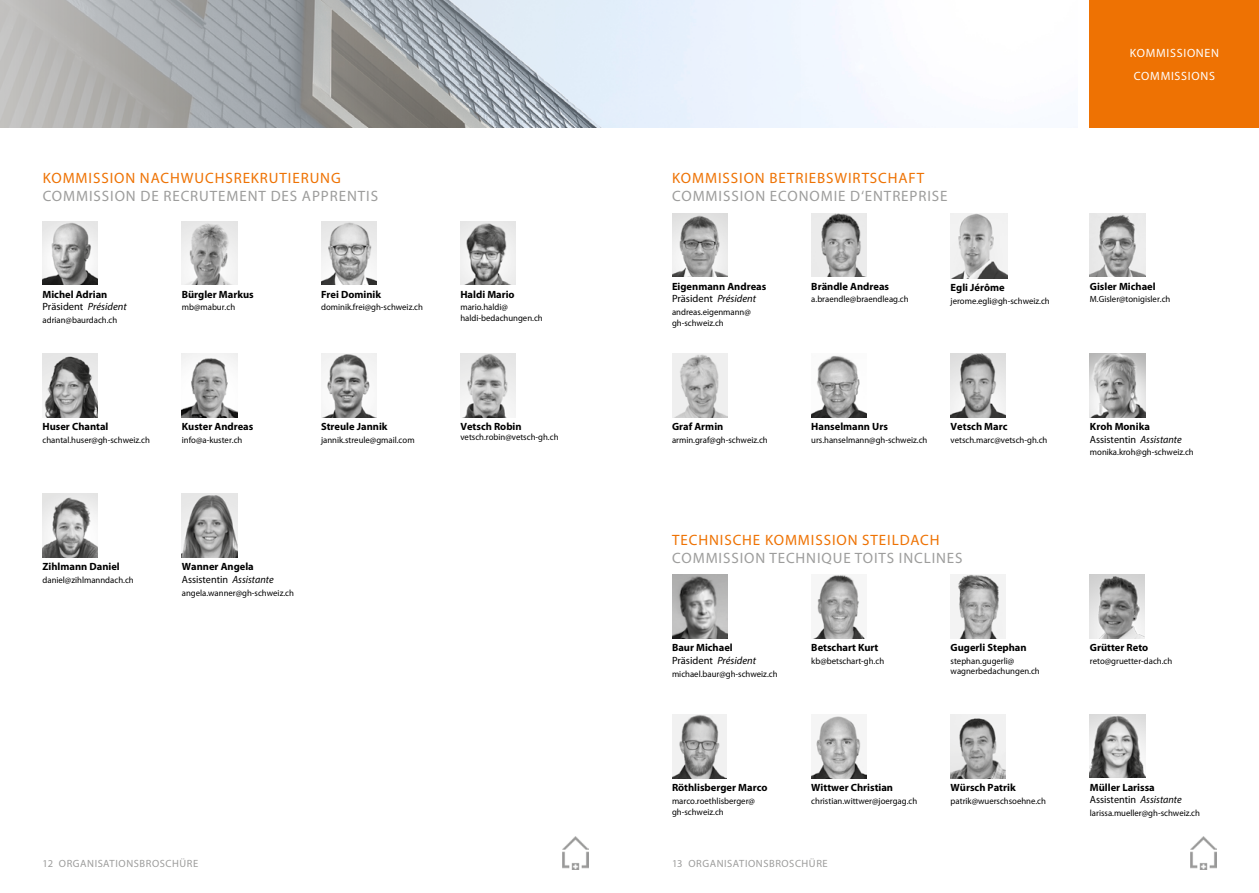
<style>
.page{position:relative;width:1259px;height:893px;background:#fff}
.page>*{position:absolute;margin:0;border:0;box-sizing:border-box;transform-origin:0 0}
.t1{font:15px "Myriad Pro";letter-spacing:.06em;color:#9d9d9c}
.t2{font:15px "Myriad Pro";letter-spacing:.06em;color:#ee7203}
.t3{font:12px/23.5px "Myriad Pro";letter-spacing:.06em;color:#fff;text-align:center}
.t4{font:700 10.5px/12.8px "Myriad Pro";color:#000}
.t5{font:10.5px "Myriad Pro";letter-spacing:.055em;color:#9d9d9c}
.t6{font:10.5px/12.8px "Myriad Pro";color:#000}
.t7{font:9px/10.5px "Myriad Pro";color:#000}
.s1{font-weight:400}
.s2{font-weight:400;font-style:italic}
.s3{font-weight:700}
.s4{font-style:italic}
</style>
<div class="page">
<div style="left:1090px;top:0;width:169px;height:128px;background:#ee7203"></div>
<svg style="left:0;top:0;width:800px;height:128px;background:#b9bfc3"></svg>
<img style="left:562px;top:836px;width:26px;height:33px">
<img style="left:1191px;top:837px;width:25px;height:33px">
<img style="left:672px;top:213px;width:55px;height:64px">
<img style="left:811px;top:213px;width:55px;height:64px">
<img style="left:950px;top:213px;width:57px;height:65px">
<img style="left:1090px;top:213px;width:55px;height:64px">
<img style="left:672px;top:353px;width:55px;height:64px">
<img style="left:811px;top:355px;width:55px;height:62px">
<img style="left:950px;top:353px;width:56px;height:64px">
<img style="left:1090px;top:353px;width:55px;height:64px">
<img style="left:672px;top:574px;width:55px;height:64px">
<img style="left:814px;top:575px;width:51px;height:63px">
<img style="left:950px;top:574px;width:55px;height:64px">
<img style="left:1090px;top:574px;width:54px;height:64px">
<img style="left:672px;top:715px;width:55px;height:64px">
<img style="left:811px;top:716px;width:55px;height:63px">
<img style="left:950px;top:715px;width:56px;height:64px">
<img style="left:1090px;top:715px;width:55px;height:63px">
<img style="left:43px;top:221px;width:55px;height:64px">
<img style="left:182px;top:221px;width:55px;height:64px">
<img style="left:321px;top:221px;width:55px;height:64px">
<img style="left:460px;top:221px;width:56px;height:64px">
<img style="left:43px;top:353px;width:55px;height:64px">
<img style="left:182px;top:353px;width:55px;height:64px">
<img style="left:321px;top:353px;width:55px;height:64px">
<img style="left:460px;top:353px;width:56px;height:64px">
<img style="left:43px;top:494px;width:55px;height:63px">
<img style="left:182px;top:494px;width:55px;height:63px">
<h2 class="t3" style="left:1129px;top:41px;width:91px">KOMMISSIONEN<br>COMMISSIONS</h2>
<h1 class="t2" style="left:43px;top:169px;width:299px">KOMMISSION NACHWUCHSREKRUTIERUNG</h1>
<h1 class="t1" style="left:43px;top:187px;width:337px">COMMISSION DE RECRUTEMENT DES APPRENTIS</h1>
<h1 class="t2" style="left:672px;top:169px;width:253px">KOMMISSION BETRIEBSWIRTSCHAFT</h1>
<h1 class="t1" style="left:672px;top:187px;width:277px">COMMISSION ECONOMIE D‘ENTREPRISE</h1>
<p class="t4" style="left:43px;top:287px;width:86px">Michel Adrian<br><span class="s1">Präsident</span> <span class="s2">Président</span></p>
<p class="t7" style="left:43px;top:315px;width:76px">adrian@baurdach.ch</p>
<p class="t4" style="left:182px;top:287px;width:73px">Bürgler Markus</p>
<p class="t7" style="left:182px;top:302px;width:55px">mb@mabur.ch</p>
<p class="t4" style="left:321px;top:287px;width:62px">Frei Dominik</p>
<p class="t7" style="left:321px;top:302px;width:103px">dominik.frei@gh-schweiz.ch</p>
<p class="t4" style="left:460px;top:287px;width:56px">Haldi Mario</p>
<p class="t7" style="left:460px;top:302px;width:84px">mario.haldi@ haldi-bedachungen.ch</p>
<p class="t4" style="left:672px;top:279px;width:96px">Eigenmann Andreas<br><span class="s1">Präsident</span> <span class="s2">Président</span></p>
<p class="t7" style="left:672px;top:307px;width:80px">andreas.eigenmann@ gh-schweiz.ch</p>
<p class="t4" style="left:811px;top:279px;width:79px">Brändle Andreas</p>
<p class="t7" style="left:811px;top:294px;width:99px">a.braendle@braendleag.ch</p>
<p class="t4" style="left:950px;top:281px;width:56px">Egli Jérôme</p>
<p class="t7" style="left:950px;top:295px;width:101px">jerome.egli@gh-schweiz.ch</p>
<p class="t4" style="left:1090px;top:279px;width:67px">Gisler Michael</p>
<p class="t7" style="left:1090px;top:294px;width:82px">M.Gisler@tonigisler.ch</p>
<p class="t4" style="left:43px;top:420px;width:67px">Huser Chantal</p>
<p class="t7" style="left:43px;top:434px;width:109px">chantal.huser@gh-schweiz.ch</p>
<p class="t4" style="left:182px;top:420px;width:73px">Kuster Andreas</p>
<p class="t7" style="left:182px;top:434px;width:62px">info@a-kuster.ch</p>
<p class="t4" style="left:321px;top:420px;width:68px">Streule Jannik</p>
<p class="t7" style="left:321px;top:434px;width:95px">jannik.streule@gmail.com</p>
<p class="t4" style="left:460px;top:420px;width:63px">Vetsch Robin</p>
<p class="t7" style="left:460px;top:432px;width:100px">vetsch.robin@vetsch-gh.ch</p>
<p class="t4" style="left:672px;top:420px;width:53px">Graf Armin</p>
<p class="t7" style="left:672px;top:434px;width:97px">armin.graf@gh-schweiz.ch</p>
<p class="t4" style="left:811px;top:420px;width:78px">Hanselmann Urs</p>
<p class="t7" style="left:811px;top:434px;width:118px">urs.hanselmann@gh-schweiz.ch</p>
<p class="t4" style="left:950px;top:420px;width:58px">Vetsch Marc</p>
<p class="t7" style="left:950px;top:434px;width:98px">vetsch.marc@vetsch-gh.ch</p>
<p class="t6" style="left:1090px;top:420px;width:93px"><span class="s3">Kroh Monika<br></span>Assistentin <span class="s4">Assistante</span></p>
<p class="t7" style="left:1090px;top:447px;width:105px">monika.kroh@gh-schweiz.ch</p>
<p class="t4" style="left:43px;top:560px;width:79px">Zihlmann Daniel</p>
<p class="t7" style="left:43px;top:575px;width:93px">daniel@zihlmanndach.ch</p>
<p class="t4" style="left:182px;top:560px;width:93px">Wanner Angela<br><span class="s1">Assistentin</span> <span class="s2">Assistante</span></p>
<p class="t7" style="left:182px;top:587px;width:114px">angela.wanner@gh-schweiz.ch</p>
<h1 class="t2" style="left:672px;top:531px;width:269px">TECHNISCHE KOMMISSION STEILDACH</h1>
<h1 class="t1" style="left:672px;top:549px;width:292px">COMMISSION TECHNIQUE TOITS INCLINES</h1>
<p class="t4" style="left:672px;top:641px;width:86px">Baur Michael<br><span class="s1">Präsident</span> <span class="s2">Président</span></p>
<p class="t7" style="left:672px;top:668px;width:107px">michael.baur@gh-schweiz.ch</p>
<p class="t4" style="left:811px;top:641px;width:69px">Betschart Kurt</p>
<p class="t7" style="left:811px;top:655px;width:74px">kb@betschart-gh.ch</p>
<p class="t4" style="left:950px;top:641px;width:78px">Gugerli Stephan</p>
<p class="t7" style="left:950px;top:655px;width:91px">stephan.gugerli@ wagnerbedachungen.ch</p>
<p class="t4" style="left:1090px;top:641px;width:60px">Grütter Reto</p>
<p class="t7" style="left:1090px;top:655px;width:84px">reto@gruetter-dach.ch</p>
<p class="t4" style="left:672px;top:781px;width:97px">Röthlisberger Marco</p>
<p class="t7" style="left:672px;top:796px;width:84px">marco.roethlisberger@ gh-schweiz.ch</p>
<p class="t4" style="left:811px;top:781px;width:83px">Wittwer Christian</p>
<p class="t7" style="left:811px;top:796px;width:107px">christian.wittwer@joergag.ch</p>
<p class="t5" style="left:43px;top:857px;width:157px">12 ORGANISATIONSBROSCHÜRE</p>
<p class="t5" style="left:672px;top:857px;width:157px">13 ORGANISATIONSBROSCHÜRE</p>
<p class="t4" style="left:950px;top:781px;width:67px">Würsch Patrik</p>
<p class="t7" style="left:950px;top:796px;width:97px">patrik@wuerschsoehne.ch</p>
<p class="t4" style="left:1090px;top:780px;width:93px">Müller Larissa<br><span class="s1">Assistentin</span> <span class="s2">Assistante</span></p>
<p class="t7" style="left:1090px;top:808px;width:112px">larissa.mueller@gh-schweiz.ch</p>
</div>
